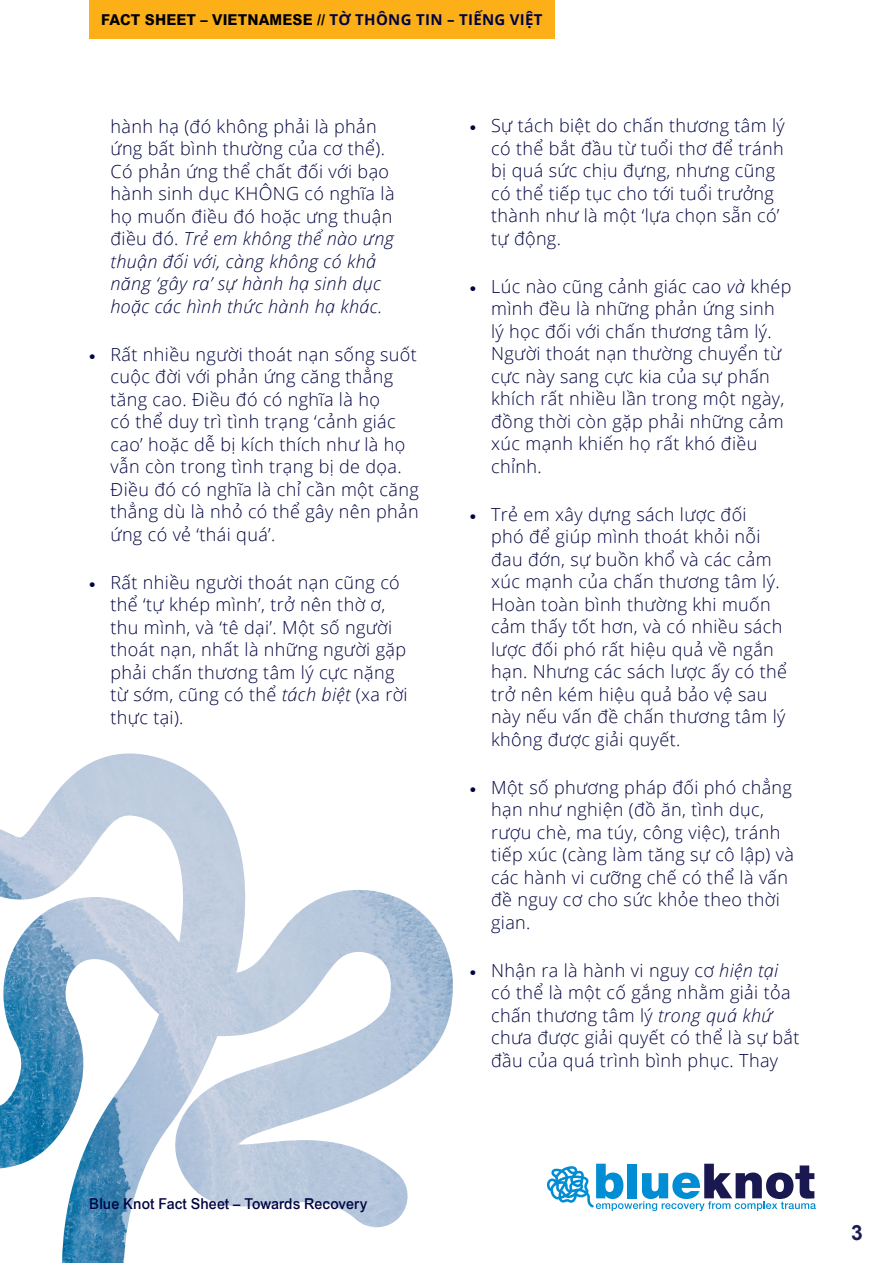
<style>
.page{position:relative;width:893px;height:1263px;background:#fff}
.page>*{position:absolute;margin:0;border:0;box-sizing:border-box;transform-origin:0 0}
.t1{font:700 21px "Arial";color:#1a1d54}
.t2{font:300 18px/22.5px "Open Sans";letter-spacing:.02em;color:#000441}
.t3{font:800 15px "Arial";letter-spacing:.01em;color:#000;scale:.96 1}
.t4{font:500 15px "Arial";letter-spacing:.005em;color:#000441;scale:.96 1}
.s1{font-family:"Open Sans";font-weight:700;color:#000441}
.s2{font-style:italic}
.s3{font-family:"Arial";font-weight:500}
</style>
<div class="page">
<svg style="left:547px;top:1164px;width:269px;height:47px"></svg>
<img style="left:0;top:753px;width:453px;height:510px">
<div style="left:89px;top:0;width:465px;height:38px;background:#fcaf17"></div>
<p class="t3" style="left:101px;top:11px;width:461px">FACT SHEET – VIETNAMESE // <span class="s1">TỜ THÔNG TIN – TIẾNG VIỆT</span></p>
<p class="t2" style="left:111px;top:115px;width:285px">hành hạ (đó không phải là phản ứng bất bình thường của cơ thể).<br>Có phản ứng thể chất đối với bạo hành sinh dục KHÔNG có nghĩa là họ muốn điều đó hoặc ưng thuận điều đó. <span class="s2">Trẻ em không thể nào ưng thuận đối với, càng không có khả năng ‘gây ra’ sự hành hạ sinh dục hoặc các hình thức hành hạ khác.</span></p>
<p class="t2" style="left:111px;top:343px;width:310px;text-indent:-21px"><span class="s3">•</span> Rất nhiều người thoát nạn sống suốt cuộc đời với phản ứng căng thẳng tăng cao. Điều đó có nghĩa là họ<br>có thể duy trì tình trạng ‘cảnh giác cao’ hoặc dễ bị kích thích như là họ vẫn còn trong tình trạng bị de dọa.<br>Điều đó có nghĩa là chỉ cần một căng thẳng dù là nhỏ có thể gây nên phản ứng có vẻ ‘thái quá’.</p>
<p class="t2" style="left:111px;top:571px;width:299px;text-indent:-21px"><span class="s3">•</span> Rất nhiều người thoát nạn cũng có thể ‘tự khép mình’, trở nên thờ ơ, thu mình, và ‘tê dại’. Một số người thoát nạn, nhất là những người gặp phải chấn thương tâm lý cực nặng từ sớm, cũng có thể <span class="s2">tách biệt</span> (xa rời thực tại).</p>
<p class="t4" style="left:89px;top:1195px;width:291px">Blue Knot Fact Sheet – Towards Recovery</p>
<p class="t2" style="left:491px;top:114px;width:295px;text-indent:-21px"><span class="s3">•</span> Sự tách biệt do chấn thương tâm lý có thể bắt đầu từ tuổi thơ để tránh bị quá sức chịu đựng, nhưng cũng có thể tiếp tục cho tới tuổi trưởng thành như là một ‘lựa chọn sẵn có’ tự động.</p>
<p class="t2" style="left:491px;top:274px;width:302px;text-indent:-21px"><span class="s3">•</span> Lúc nào cũng cảnh giác cao <span class="s2">và</span> khép mình đều là những phản ứng sinh lý học đối với chấn thương tâm lý.<br>Người thoát nạn thường chuyển từ cực này sang cực kia của sự phấn khích rất nhiều lần trong một ngày, đồng thời còn gặp phải những cảm xúc mạnh khiến họ rất khó điều chỉnh.</p>
<p class="t2" style="left:491px;top:502px;width:297px;text-indent:-21px"><span class="s3">•</span> Trẻ em xây dựng sách lược đối<br>phó để giúp mình thoát khỏi nỗi đau đớn, sự buồn khổ và các cảm xúc mạnh của chấn thương tâm lý.<br>Hoàn toàn bình thường khi muốn cảm thấy tốt hơn, và có nhiều sách lược đối phó rất hiệu quả về ngắn hạn. Nhưng các sách lược ấy có thể trở nên kém hiệu quả bảo vệ sau này nếu vấn đề chấn thương tâm lý không được giải quyết.</p>
<p class="t2" style="left:491px;top:775px;width:304px;text-indent:-21px"><span class="s3">•</span> Một số phương pháp đối phó chẳng hạn như nghiện (đồ ăn, tình dục, rượu chè, ma túy, công việc), tránh tiếp xúc (càng làm tăng sự cô lập) và các hành vi cưỡng chế có thể là vấn đề nguy cơ cho sức khỏe theo thời gian.</p>
<p class="t2" style="left:491px;top:958px;width:310px;text-indent:-21px"><span class="s3">•</span> Nhận ra là hành vi nguy cơ <span class="s2">hiện tại </span>có thể là một cố gắng nhằm giải tỏa chấn thương tâm lý <span class="s2">trong quá khứ </span>chưa được giải quyết có thể là sự bắt đầu của quá trình bình phục. Thay</p>
<p class="t1" style="left:851px;top:1218px;width:13px">3</p>
</div>
